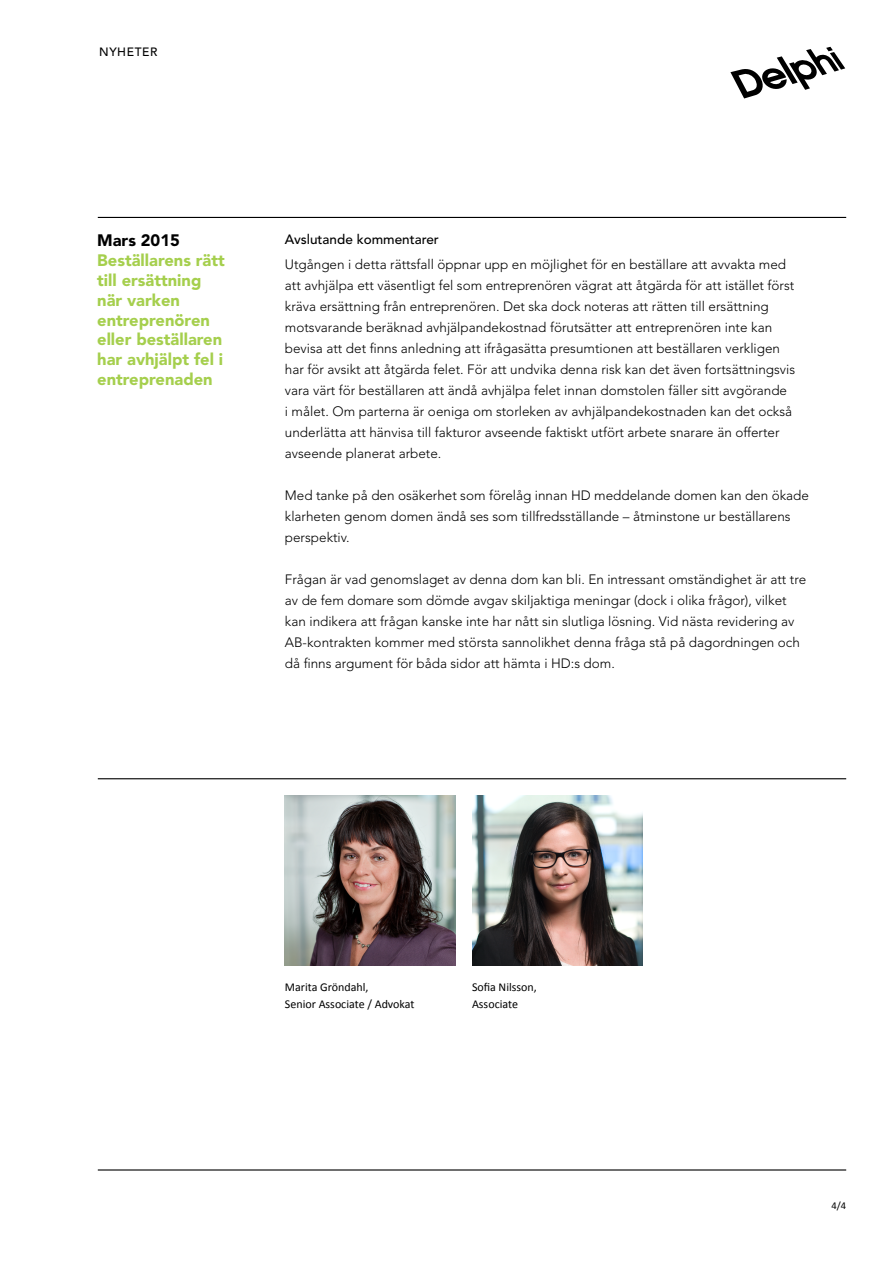
<style>
.page{position:relative;width:893px;height:1263px;background:#fff}
.page>*{position:absolute;margin:0;border:0;box-sizing:border-box;transform-origin:0 0}
.t1{font:900 16.5px/19.8px "Avenir LT Std";color:#a5cf4d}
.t2{font:900 16.5px "Avenir LT Std";color:#000}
.t3{font:300 13.5px/21px "Avenir LT Std";color:#000}
.t4{font:500 13.5px "Avenir LT Std";color:#000}
.t5{font:12px/16.5px "Calibri";color:#000}
.t6{font:500 12px "Avenir LT Std";letter-spacing:.05em;color:#000}
.t7{font:10.5px "Calibri";color:#000}
</style>
<div class="page">
<svg style="left:730px;top:47px;width:115px;height:51px"></svg>
<hr style="left:98px;top:1169px;width:748px;height:1px;background:#000">
<hr style="left:98px;top:217px;width:748px;height:1px;background:#000">
<hr style="left:98px;top:778px;width:748px;height:1px;background:#000">
<img style="left:285px;top:795px;width:170px;height:170px">
<img style="left:472px;top:795px;width:170px;height:170px">
<p class="t6" style="left:99px;top:45px;width:60px">NYHETER</p>
<p class="t2" style="left:97px;top:231px;width:84px">Mars 2015</p>
<p class="t1" style="left:97px;top:250px;width:129px">Beställarens rätt till ersättning när varken entreprenören eller beställaren har avhjälpt fel i entreprenaden</p>
<p class="t4" style="left:285px;top:232px;width:156px">Avslutande kommentarer</p>
<p class="t3" style="left:285px;top:254px;width:512px">Utgången i detta rättsfall öppnar upp en möjlighet för en beställare att avvakta med att avhjälpa ett väsentligt fel som entreprenören vägrat att åtgärda för att istället först kräva ersättning från entreprenören. Det ska dock noteras att rätten till ersättning motsvarande beräknad avhjälpandekostnad förutsätter att entreprenören inte kan bevisa att det finns anledning att ifrågasätta presumtionen att beställaren verkligen har för avsikt att åtgärda felet. För att undvika denna risk kan det även fortsättningsvis vara värt för beställaren att ändå avhjälpa felet innan domstolen fäller sitt avgörande<br>i målet. Om parterna är oeniga om storleken av avhjälpandekostnaden kan det också underlätta att hänvisa till fakturor avseende faktiskt utfört arbete snarare än offerter avseende planerat arbete.</p>
<p class="t3" style="left:285px;top:485px;width:526px">Med tanke på den osäkerhet som förelåg innan HD meddelande domen kan den ökade klarheten genom domen ändå ses som tillfredsställande – åtminstone ur beställarens perspektiv.</p>
<p class="t3" style="left:285px;top:569px;width:523px">Frågan är vad genomslaget av denna dom kan bli. En intressant omständighet är att tre av de fem domare som dömde avgav skiljaktiga meningar (dock i olika frågor), vilket kan indikera att frågan kanske inte har nått sin slutliga lösning. Vid nästa revidering av AB-kontrakten kommer med största sannolikhet denna fråga stå på dagordningen och då finns argument för båda sidor att hämta i HD:s dom.</p>
<p class="t5" style="left:285px;top:979px;width:131px">Marita Gröndahl,<br>Senior Associate / Advokat</p>
<p class="t5" style="left:472px;top:979px;width:66px">Sofia Nilsson,<br>Associate</p>
<p class="t7" style="left:831px;top:1199px;width:16px">4/4</p>
</div>
